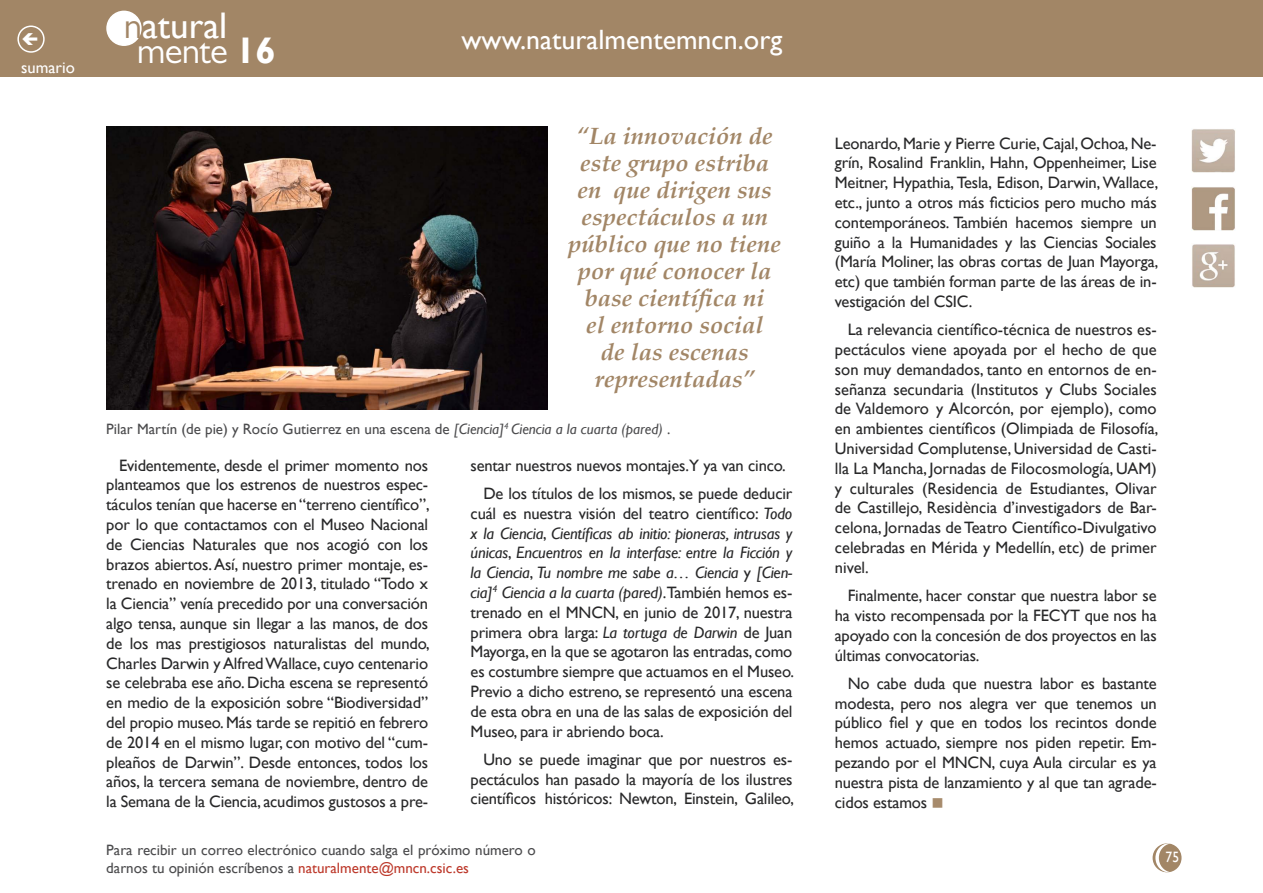
<style>
.page{position:relative;width:1263px;height:893px;background:#fff}
.page>*{position:absolute;margin:0;border:0;box-sizing:border-box;transform-origin:0 0}
.t1{font:37.05px "Gill Sans";color:#fff}
.t2{font:37.05px "Gill Sans MT Pro";letter-spacing:-.02em;color:#fff}
.t3{font:27.9px "Gill Sans";color:#fff}
.t4{font:italic 700 24px/27px "Palatino";color:#a28666;text-align:center}
.t5{font:16.5px/19.8px "Gill Sans";letter-spacing:-.01em;color:#282829;text-align:justify}
.t6{font:16.5px "Gill Sans";color:#fff}
.t7{font:15px/18px "Gill Sans";color:#4b4b4d}
.t8{font:15px "Gill Sans";color:#fff;scale:.9 1}
.s1{font-family:"Gill Sans MT Pro";color:#a28666}
.s2{font-family:"Gill Sans";font-weight:700}
.s3{font-style:italic}
.s4{color:#bd392b}
.s5{color:#a78b6c}
</style>
<div class="page">
<div style="left:1153px;top:844px;width:28px;height:28px;background:#a28666;border-radius:50%"></div>
<div style="left:1152px;top:843px;width:29px;height:29px;border:2px solid #a28666;border-radius:50%"></div>
<div style="left:0;top:0;width:1263px;height:77px;background:#a28666"></div>
<div style="left:107px;top:11px;width:34px;height:34px;background:#fff;border-radius:50%"></div>
<div style="left:106px;top:11px;width:36px;height:35px;border:2px solid #fff;border-radius:50%"></div>
<svg style="left:1155px;top:843px;width:15px;height:29px"></svg>
<div style="left:17px;top:26px;width:28px;height:27px;border:2px solid #fff;border-radius:50%"></div>
<img style="left:1191px;top:187px;width:44px;height:43px">
<img style="left:1191px;top:129px;width:44px;height:44px">
<img style="left:1192px;top:244px;width:43px;height:44px">
<img style="left:106px;top:127px;width:442px;height:283px">
<p class="t6" style="left:21px;top:58px;width:55px">sumario</p>
<h1 class="t1" style="left:124px;top:4px;width:105px"><span class="s1">n</span>atural</h1>
<h1 class="t2" style="left:137px;top:29px;width:140px">mente <span class="s2">16</span></h1>
<h2 class="t3" style="left:461px;top:23px;width:322px">www.naturalmentemncn.org</h2>
<h3 class="t4" style="left:568px;top:123px;width:215px">“La innovación de este grupo estriba en que dirigen sus espectáculos a un público que no tiene por qué conocer la base científica ni<br>el entorno social<br>de las escenas representadas”</h3>
<p class="t7" style="left:106px;top:420px;width:565px">Pilar Martín (de pie) y Rocío Gutierrez en una escena de <span class="s3">[Ciencia]</span><sup>4</sup> <span class="s3">Ciencia a la cuarta (pared)</span> .</p>
<p class="t5" style="left:106px;top:455px;width:325px;text-indent:13px">Evidentemente, desde el primer momento nos planteamos que los estrenos de nuestros espec&shy;táculos tenían que hacerse en “terreno científico”, por lo que contactamos con el Museo Nacional de Ciencias Naturales que nos acogió con los brazos abiertos. Así, nuestro primer montaje, es&shy;trenado en noviembre de 2013, titulado “Todo x la Ciencia” venía precedido por una conversación algo tensa, aunque sin llegar a las manos, de dos de los mas prestigiosos naturalistas del mundo, Charles Darwin y Alfred Wallace, cuyo centenario se celebraba ese año. Dicha escena se representó en medio de la exposición sobre “Biodiversidad” del propio museo. Más tarde se repitió en febrero de 2014 en el mismo lugar, con motivo del “cum&shy;pleaños de Darwin”. Desde entonces, todos los años, la tercera semana de noviembre, dentro de la Semana de la Ciencia, acudimos gustosos a pre-</p>
<p class="t5" style="left:483px;top:451px;width:310px;line-height:28.3px;text-indent:-13px">sentar nuestros nuevos montajes.Y ya van cinco.<br>De los títulos de los mismos, se puede deducir</p>
<p class="t5" style="left:471px;top:504px;width:325px">cuál es nuestra visión del teatro científico: <span class="s3">Todo x la Ciencia</span>, <span class="s3">Científicas ab initio: pioneras, intrusas y únicas</span>, <span class="s3">Encuentros en la interfase: entre la Ficción y la Ciencia</span>, <span class="s3">Tu nombre me sabe a… Ciencia</span> y <span class="s3">[Cien&shy;cia]</span><sup>4</sup> <span class="s3">Ciencia a la cuarta (pared)</span>.También hemos es&shy;trenado en el MNCN, en junio de 2017, nuestra primera obra larga: <span class="s3">La tortuga de Darwin</span> de Juan Mayorga, en la que se agotaron las entradas, como es costumbre siempre que actuamos en el Museo.<br>Previo a dicho estreno, se representó una escena de esta obra en una de las salas de exposición del Museo, para ir abriendo boca.</p>
<p class="t5" style="left:471px;top:750px;width:325px;text-indent:13px">Uno se puede imaginar que por nuestros es&shy;pectáculos han pasado la mayoría de los ilustres científicos históricos: Newton, Einstein, Galileo,</p>
<p class="t7" style="left:106px;top:842px;width:431px">Para recibir un correo electrónico cuando salga el próximo número o darnos tu opinión escríbenos a <span class="s4">naturalmente@mncn.csic.es</span></p>
<p class="t5" style="left:835px;top:133px;width:325px">Leonardo, Marie y Pierre Curie, Cajal, Ochoa, Ne&shy;grín, Rosalind Franklin, Hahn, Oppenheimer, Lise Meitner, Hypathia, Tesla, Edison, Darwin, Wallace, etc., junto a otros más ficticios pero mucho más contemporáneos. También hacemos siempre un guiño a la Humanidades y las Ciencias Sociales (María Moliner, las obras cortas de Juan Mayorga, etc) que también forman parte de las áreas de in&shy;vestigación del CSIC.</p>
<p class="t5" style="left:835px;top:320px;width:325px;text-indent:13px">La relevancia científico-técnica de nuestros es&shy;pectáculos viene apoyada por el hecho de que son muy demandados, tanto en entornos de en&shy;señanza secundaria (Institutos y Clubs Sociales de Valdemoro y Alcorcón, por ejemplo), como en ambientes científicos (Olimpiada de Filosofía, Universidad Complutense, Universidad de Casti&shy;lla La Mancha, Jornadas de Filocosmología, UAM) y culturales (Residencia de Estudiantes, Olivar de Castillejo, Residència d’investigadors de Bar&shy;celona, Jornadas de Teatro Científico-Divulgativo celebradas en Mérida y Medellín, etc) de primer nivel.</p>
<p class="t5" style="left:835px;top:586px;width:323px;text-indent:13px">Finalmente, hacer constar que nuestra labor se ha visto recompensada por la FECYT que nos ha apoyado con la concesión de dos proyectos en las últimas convocatorias.</p>
<p class="t5" style="left:835px;top:674px;width:323px;text-indent:13px">No cabe duda que nuestra labor es bastante modesta, pero nos alegra ver que tenemos un público fiel y que en todos los recintos donde hemos actuado, siempre nos piden repetir. Em&shy;pezando por el MNCN, cuya Aula circular es ya nuestra pista de lanzamiento y al que tan agrade&shy;cidos estamos <span class="s5">■</span></p>
<p class="t8" style="left:1165px;top:849px;width:16px">75</p>
</div>
